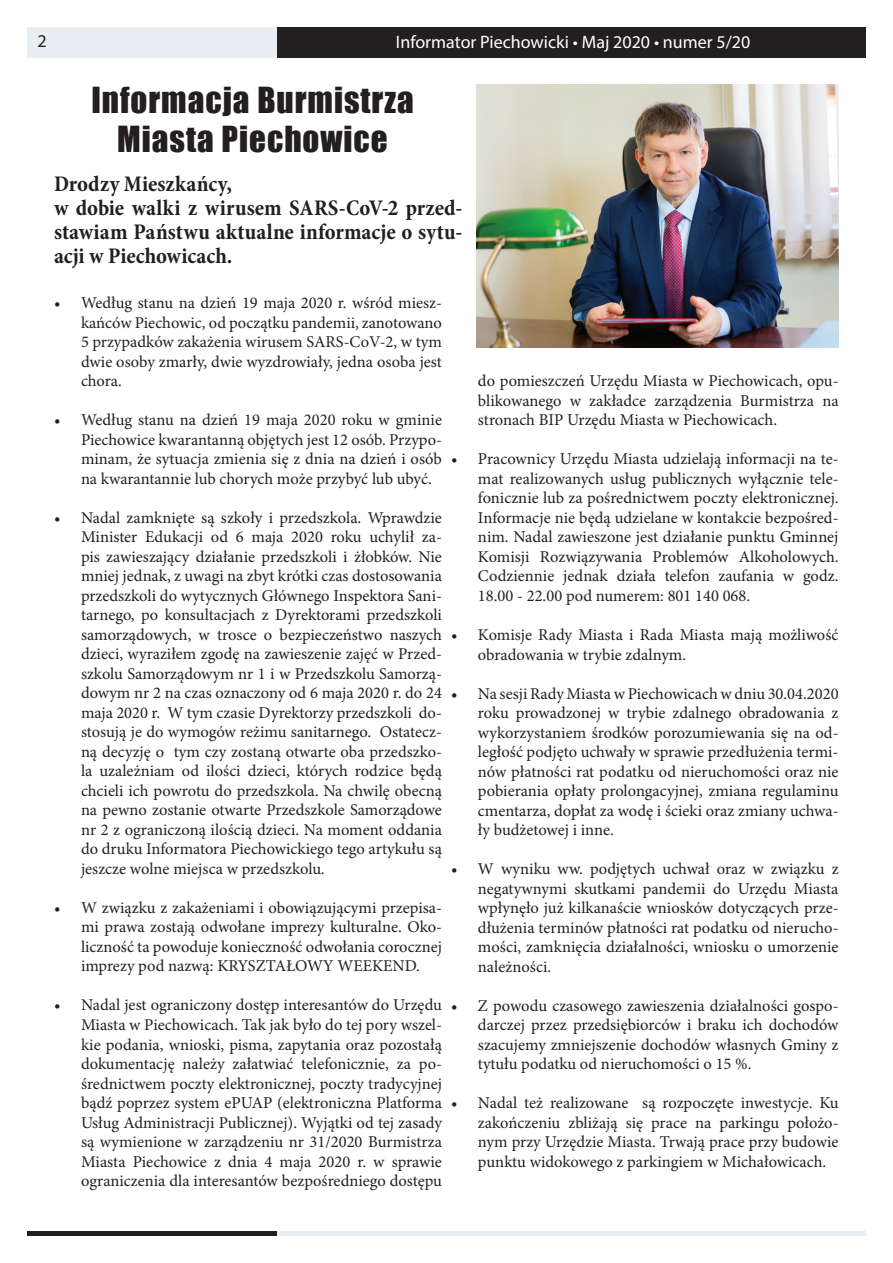
<style>
.page{position:relative;width:893px;height:1263px;background:#fff}
.page>*{position:absolute;margin:0;border:0;box-sizing:border-box;transform-origin:0 0}
.t1{font:33px/39px "Impact";letter-spacing:.03em;color:#231f20;text-align:center}
.t2{font:700 condensed 22.5px/24px "Minion Pro";letter-spacing:.005em;color:#231f20}
.t3{font:18px "Myriad Pro";color:#fff}
.t4{font:18px "Myriad Pro";color:#231f20}
.t5{font:16.5px/19.5px "Minion Pro";color:#231f20;text-align:justify}
</style>
<div class="page">
<div style="left:276px;top:27px;width:590px;height:30px;background:#231f20"></div>
<div style="left:27px;top:27px;width:249px;height:30px;background:#e8eff2"></div>
<div style="left:276px;top:1231px;width:590px;height:5px;background:#e8eff2"></div>
<div style="left:27px;top:1231px;width:249px;height:5px;background:#231f20"></div>
<img style="left:476px;top:85px;width:363px;height:262px">
<p class="t4" style="left:38px;top:30px;width:11px">2</p>
<p class="t3" style="left:396px;top:31px;width:356px">Informator Piechowicki • Maj 2020 • numer 5/20</p>
<h1 class="t1" style="left:91px;top:80px;width:324px">Informacja Burmistrza<br>Miasta Piechowice</h1>
<h2 class="t2" style="left:54px;top:172px;width:410px">Drodzy Mieszkańcy,<br>w dobie walki z wirusem SARS-CoV-2 przed&shy;stawiam Państwu aktualne informacje o sytu&shy;acji w Piechowicach.</h2>
<p class="t5" style="left:81px;top:293px;width:362px;text-indent:-27px">• Według stanu na dzień 19 maja 2020 r. wśród miesz&shy;kańców Piechowic, od początku pandemii, zanotowano 5 przypadków zakażenia wirusem SARS-CoV-2, w tym dwie osoby zmarły, dwie wyzdrowiały, jedna osoba jest chora.</p>
<p class="t5" style="left:81px;top:410px;width:362px;text-indent:-27px">• Według stanu na dzień 19 maja 2020 roku w gminie Piechowice kwarantanną objętych jest 12 osób. Przypo&shy;minam, że sytuacja zmienia się z dnia na dzień i osób na kwarantannie lub chorych może przybyć lub ubyć.</p>
<p class="t5" style="left:81px;top:508px;width:363px;text-indent:-27px">• Nadal zamknięte są szkoły i przedszkola. Wprawdzie Minister Edukacji od 6 maja 2020 roku uchylił za&shy;pis zawieszający działanie przedszkoli i żłobków. Nie mniej jednak, z uwagi na zbyt krótki czas dostosowania przedszkoli do wytycznych Głównego Inspektora Sani&shy;tarnego, po konsultacjach z Dyrektorami przedszkoli samorządowych, w trosce o bezpieczeństwo naszych dzieci, wyraziłem zgodę na zawieszenie zajęć w Przed&shy;szkolu Samorządowym nr 1 i w Przedszkolu Samorzą&shy;dowym nr 2 na czas oznaczony od 6 maja 2020 r. do 24 maja 2020 r. W tym czasie Dyrektorzy przedszkoli do&shy;stosują je do wymogów reżimu sanitarnego. Ostatecz&shy;ną decyzję o tym czy zostaną otwarte oba przedszko&shy;la uzależniam od ilości dzieci, których rodzice będą chcieli ich powrotu do przedszkola. Na chwilę obecną na pewno zostanie otwarte Przedszkole Samorządowe nr 2 z ograniczoną ilością dzieci. Na moment oddania do druku Informatora Piechowickiego tego artykułu są jeszcze wolne miejsca w przedszkolu.</p>
<p class="t5" style="left:81px;top:898px;width:362px;text-indent:-27px">• W związku z zakażeniami i obowiązującymi przepisa&shy;mi prawa zostają odwołane imprezy kulturalne. Oko&shy;liczność ta powoduje konieczność odwołania corocznej imprezy pod nazwą: KRYSZTAŁOWY WEEKEND.</p>
<p class="t5" style="left:81px;top:995px;width:362px;text-indent:-27px">• Nadal jest ograniczony dostęp interesantów do Urzędu Miasta w Piechowicach. Tak jak było do tej pory wszel&shy;kie podania, wnioski, pisma, zapytania oraz pozostałą dokumentację należy załatwiać telefonicznie, za po&shy;średnictwem poczty elektronicznej, poczty tradycyjnej bądź poprzez system ePUAP (elektroniczna Platforma Usług Administracji Publicznej). Wyjątki od tej zasady są wymienione w zarządzeniu nr 31/2020 Burmistrza Miasta Piechowice z dnia 4 maja 2020 r. w sprawie ograniczenia dla interesantów bezpośredniego dostępu</p>
<p class="t5" style="left:478px;top:371px;width:362px">do pomieszczeń Urzędu Miasta w Piechowicach, opu&shy;blikowanego w zakładce zarządzenia Burmistrza na stronach BIP Urzędu Miasta w Piechowicach.</p>
<p class="t5" style="left:478px;top:449px;width:362px;text-indent:-27px">• Pracownicy Urzędu Miasta udzielają informacji na te&shy;mat realizowanych usług publicznych wyłącznie tele&shy;fonicznie lub za pośrednictwem poczty elektronicznej.<br>Informacje nie będą udzielane w kontakcie bezpośred&shy;nim. Nadal zawieszone jest działanie punktu Gminnej Komisji Rozwiązywania Problemów Alkoholowych.<br>Codziennie jednak działa telefon zaufania w godz.<br>18.00 - 22.00 pod numerem: 801 140 068.</p>
<p class="t5" style="left:478px;top:625px;width:362px;text-indent:-27px">• Komisje Rady Miasta i Rada Miasta mają możliwość obradowania w trybie zdalnym.</p>
<p class="t5" style="left:478px;top:683px;width:362px;text-indent:-27px">• Na sesji Rady Miasta w Piechowicach w dniu 30.04.2020 roku prowadzonej w trybie zdalnego obradowania z wykorzystaniem środków porozumiewania się na od&shy;ległość podjęto uchwały w sprawie przedłużenia termi&shy;nów płatności rat podatku od nieruchomości oraz nie pobierania opłaty prolongacyjnej, zmiana regulaminu cmentarza, dopłat za wodę i ścieki oraz zmiany uchwa&shy;ły budżetowej i inne.</p>
<p class="t5" style="left:478px;top:859px;width:362px;text-indent:-27px">• W wyniku ww. podjętych uchwał oraz w związku z negatywnymi skutkami pandemii do Urzędu Miasta wpłynęło już kilkanaście wniosków dotyczących prze&shy;dłużenia terminów płatności rat podatku od nierucho&shy;mości, zamknięcia działalności, wniosku o umorzenie należności.</p>
<p class="t5" style="left:478px;top:996px;width:362px;text-indent:-27px">• Z powodu czasowego zawieszenia działalności gospo&shy;darczej przez przedsiębiorców i braku ich dochodów szacujemy zmniejszenie dochodów własnych Gminy z tytułu podatku od nieruchomości o 15 %.</p>
<p class="t5" style="left:478px;top:1093px;width:362px;text-indent:-27px">• Nadal też realizowane są rozpoczęte inwestycje. Ku zakończeniu zbliżają się prace na parkingu położo&shy;nym przy Urzędzie Miasta. Trwają prace przy budowie punktu widokowego z parkingiem w Michałowicach.</p>
</div>
